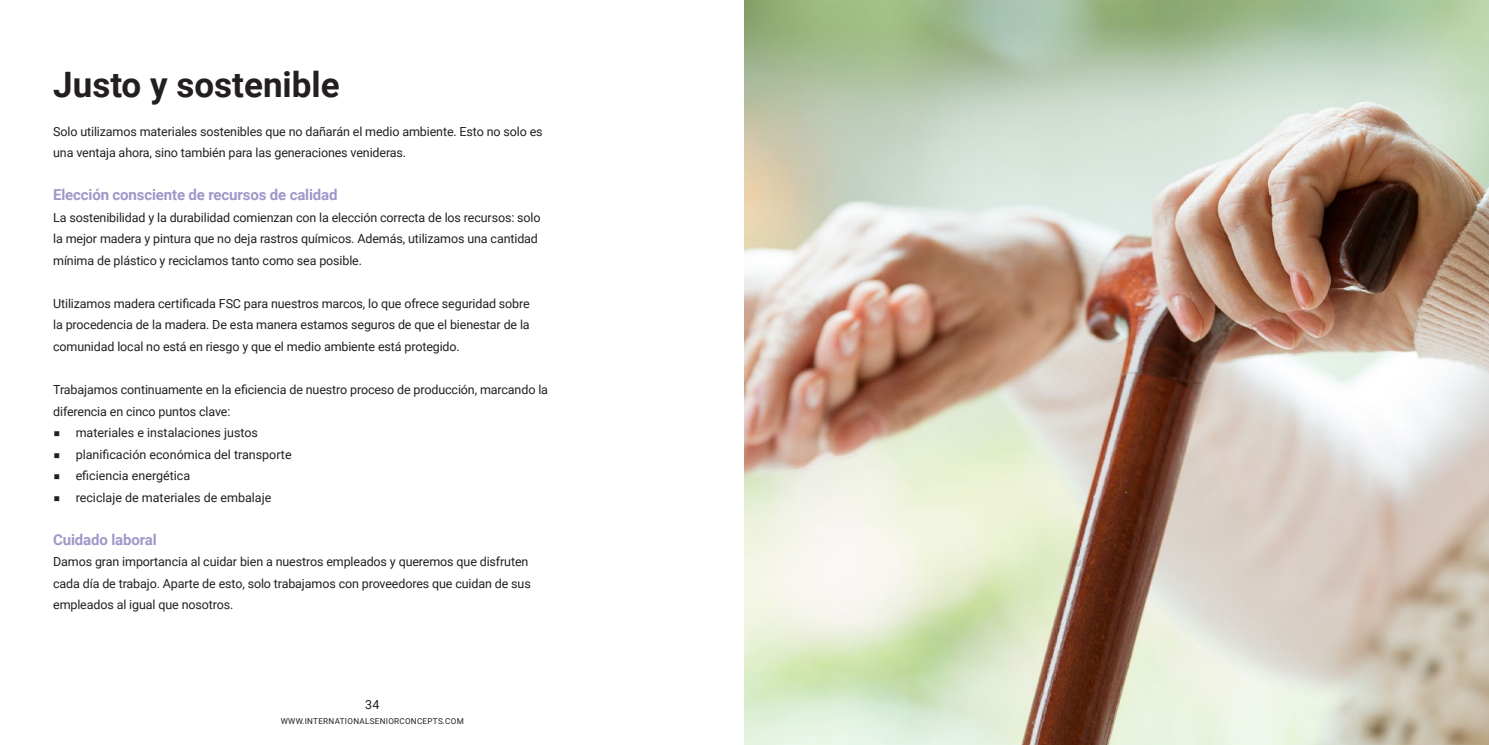
<style>
.page{position:relative;width:1489px;height:745px;background:#fff}
.page>*{position:absolute;margin:0;border:0;box-sizing:border-box;transform-origin:0 0}
.Koptitel{font:700 35px "Roboto";color:#231f20}
.Platte_tekst{font:700 15px "Roboto";letter-spacing:-.01em;color:#9f97c9}
.Platte_tekst-2{font:12.5px/21.5px "Roboto";letter-spacing:-.01em;color:#231f20}
.t1{font:8.12px "Roboto";letter-spacing:.035em;color:#231f20}
.s1{font-family:"Montserrat"}
</style>
<div class="page">
<img style="left:744px;top:0;width:744px;height:744px">
<p class="Koptitel" style="left:53px;top:60px;width:288px">Justo y sostenible</p>
<p class="Platte_tekst-2" style="left:53px;top:120px;width:491px">Solo utilizamos materiales sostenibles que no dañarán el medio ambiente. Esto no solo es una ventaja ahora, sino también para las generaciones venideras.</p>
<p class="Platte_tekst" style="left:53px;top:184px;width:286px">Elección consciente de recursos de calidad</p>
<p class="Platte_tekst-2" style="left:53px;top:206px;width:489px">La sostenibilidad y la durabilidad comienzan con la elección correcta de los recursos: solo la mejor madera y pintura que no deja rastros químicos. Además, utilizamos una cantidad mínima de plástico y reciclamos tanto como sea posible.</p>
<p class="Platte_tekst-2" style="left:53px;top:292px;width:478px;text-align:justify">Utilizamos madera certificada FSC para nuestros marcos, lo que ofrece seguridad sobre la procedencia de la madera. De esta manera estamos seguros de que el bienestar de la comunidad local no está en riesgo y que el medio ambiente está protegido.</p>
<p class="Platte_tekst-2" style="left:53px;top:378px;width:496px">Trabajamos continuamente en la eficiencia de nuestro proceso de producción, marcando la diferencia en cinco puntos clave:</p>
<p class="Platte_tekst-2" style="left:53px;top:421px;width:206px"><span class="s1">■</span> materiales e instalaciones justos</p>
<p class="Platte_tekst-2" style="left:53px;top:442px;width:240px"><span class="s1">■</span> planificación económica del transporte</p>
<p class="Platte_tekst-2" style="left:53px;top:464px;width:138px"><span class="s1">■</span> eficiencia energética</p>
<p class="Platte_tekst-2" style="left:53px;top:485px;width:220px"><span class="s1">■</span> reciclaje de materiales de embalaje</p>
<p class="Platte_tekst" style="left:53px;top:528px;width:105px">Cuidado laboral</p>
<p class="Platte_tekst-2" style="left:53px;top:550px;width:479px">Damos gran importancia al cuidar bien a nuestros empleados y queremos que disfruten cada día de trabajo. Aparte de esto, solo trabajamos con proveedores que cuidan de sus empleados al igual que nosotros.</p>
<p class="Platte_tekst-2" style="left:365px;top:692px;width:16px">34</p>
<p class="t1" style="left:281px;top:714px;width:185px">WWW.INTERNATIONALSENIORCONCEPTS.COM</p>
</div>
